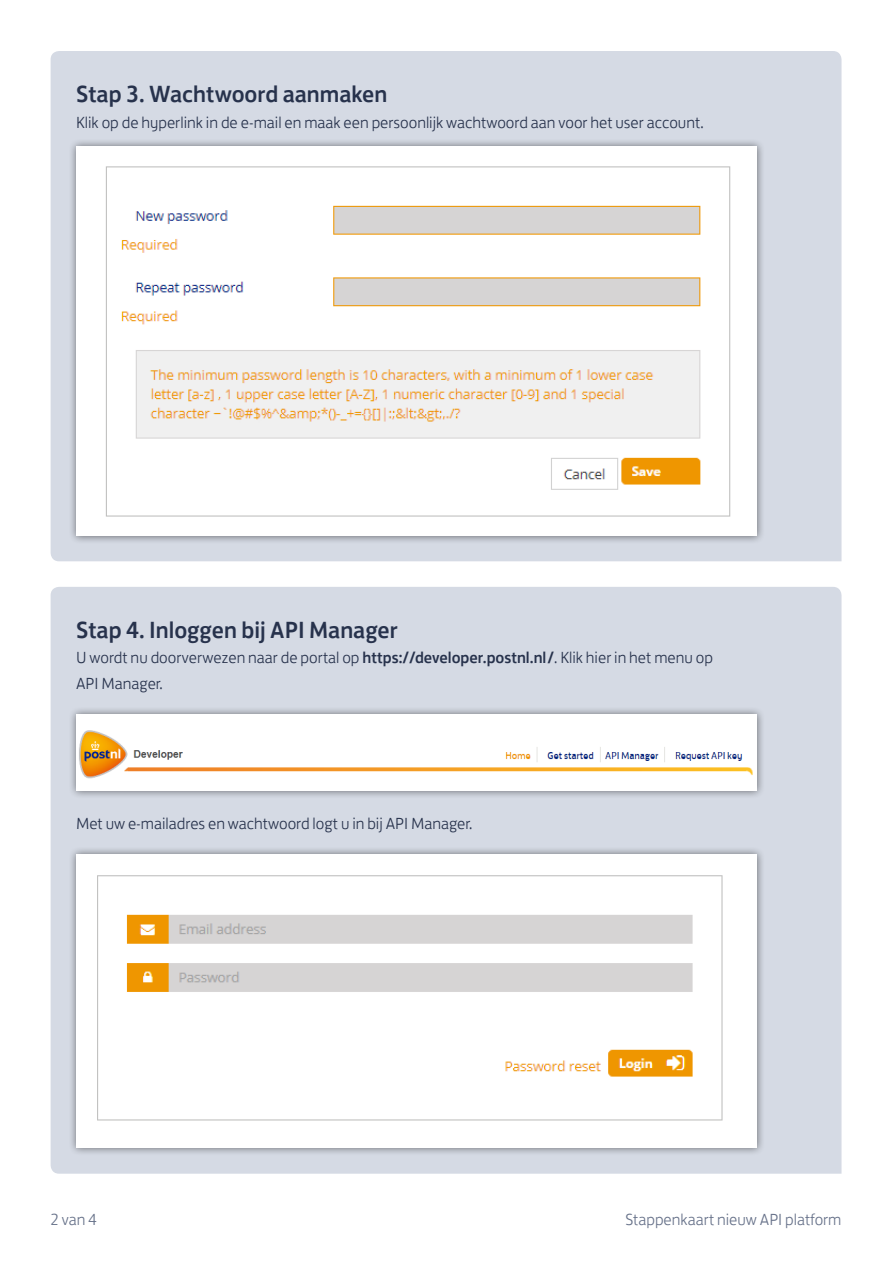
<style>
.page{position:relative;width:893px;height:1263px;background:#fff}
.page>*{position:absolute;margin:0;border:0;box-sizing:border-box;transform-origin:0 0}
.t1{font:500 24px "Post NL";color:#27324c}
.t2{font:300 16.5px/25.5px "Post NL";color:#27324c}
.t3{font:300 16.5px "Post NL";color:#667189}
.s1{font-weight:500}
</style>
<div class="page">
<div style="left:51px;top:51px;width:790px;height:510px;background:#d5dae4"></div>
<div style="left:68px;top:139px;width:697px;height:405px;background:#000;opacity:.5"></div>
<img style="left:77px;top:147px;width:680px;height:389px">
<div style="left:51px;top:587px;width:790px;height:587px;background:#d5dae4"></div>
<div style="left:68px;top:847px;width:697px;height:310px;background:#000;opacity:.5"></div>
<div style="left:77px;top:855px;width:680px;height:293px;background:#fff"></div>
<img style="left:97px;top:875px;width:626px;height:246px">
<div style="left:68px;top:706px;width:697px;height:93px;background:#000;opacity:.5"></div>
<div style="left:77px;top:714px;width:680px;height:77px;background:#fff"></div>
<img style="left:79px;top:730px;width:674px;height:49px">
<h1 class="t1" style="left:76px;top:74px;width:313px">Stap 3. Wachtwoord aanmaken</h1>
<p class="t2" style="left:76px;top:108px;width:629px">Klik op de hyperlink in de e-mail en maak een persoonlijk wachtwoord aan voor het user account.</p>
<h1 class="t1" style="left:76px;top:610px;width:323px">Stap 4. Inloggen bij API Manager</h1>
<p class="t2" style="left:76px;top:643px;width:638px">U wordt nu doorverwezen naar de portal op <span class="s1">https://developer.postnl.nl/</span>. Klik hier in het menu op<br>API Manager.</p>
<p class="t2" style="left:76px;top:809px;width:398px">Met uw e-mailadres en wachtwoord logt u in bij API Manager.</p>
<p class="t3" style="left:51px;top:1206px;width:48px">2 van 4</p>
<p class="t3" style="left:625px;top:1206px;width:218px">Stappenkaart nieuw API platform</p>
</div>
